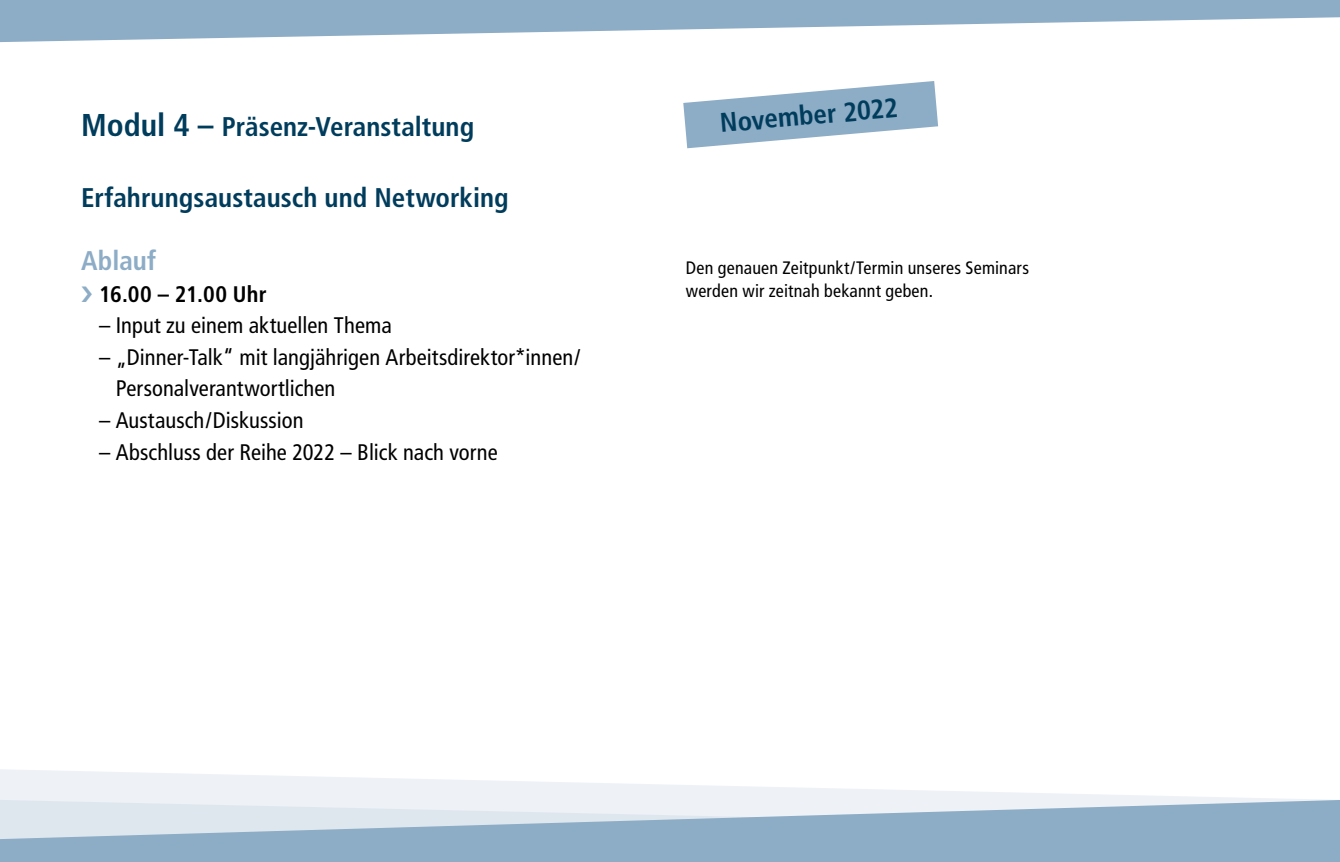
<style>
.page{position:relative;width:1340px;height:862px;background:#fff}
.page>*{position:absolute;margin:0;border:0;box-sizing:border-box;transform-origin:0 0}
.Text{font:700 condensed 27px "Frutiger";color:#003c5c}
.Head{font:700 condensed 27px "Frutiger";color:#003c5c}
.Text-2{font:700 condensed 27px "Frutiger";color:#8dacc6}
.Text-3{font:condensed 22.5px/31.5px "Frutiger";letter-spacing:.005em;color:#000}
.Text-4{font:700 condensed 22.5px "Frutiger";letter-spacing:.01em;color:#000}
.Text-5{font:condensed 18px/22.5px "Frutiger";letter-spacing:.015em;color:#000}
.s1{font-size:31.5px}
</style>
<div class="page">
<svg style="left:0;top:769px;width:1278px;height:30px;fill:#f1f5f8"></svg>
<svg style="left:0;top:799px;width:1339px;height:62px;background:#aac1d4"></svg>
<svg style="left:0;top:0;width:1339px;height:42px;fill:#8dacc6"></svg>
<svg style="left:683px;top:81px;width:255px;height:67px"></svg>
<p class="Head" style="left:81px;top:111px;width:394px"><span class="s1">Modul 4 –</span> Präsenz-Veranstaltung</p>
<p class="Text" style="left:81px;top:182px;width:429px">Erfahrungsaustausch und Networking</p>
<p class="Text-2" style="left:81px;top:245px;width:77px">Ablauf</p>
<p class="Text-4" style="left:99px;top:280px;width:169px">16.00 – 21.00 Uhr</p>
<p class="Text-3" style="left:99px;top:310px;width:294px">– Input zu einem aktuellen Thema</p>
<p class="Text-3" style="left:116px;top:341px;width:466px;text-indent:-17px">– „Dinner-Talk“ mit langjährigen Arbeitsdirektor*innen/<br>Personalverantwortlichen</p>
<p class="Text-3" style="left:99px;top:404px;width:206px">– Austausch/Diskussion</p>
<p class="Text-3" style="left:99px;top:436px;width:400px">– Abschluss der Reihe 2022 – Blick nach vorne</p>
<p class="Text" style="left:718px;top:107px;width:180px;rotate:-5deg">November 2022</p>
<p class="Text-5" style="left:686px;top:256px;width:344px">Den genauen Zeitpunkt/Termin unseres Seminars werden wir zeitnah bekannt geben.</p>
</div>
